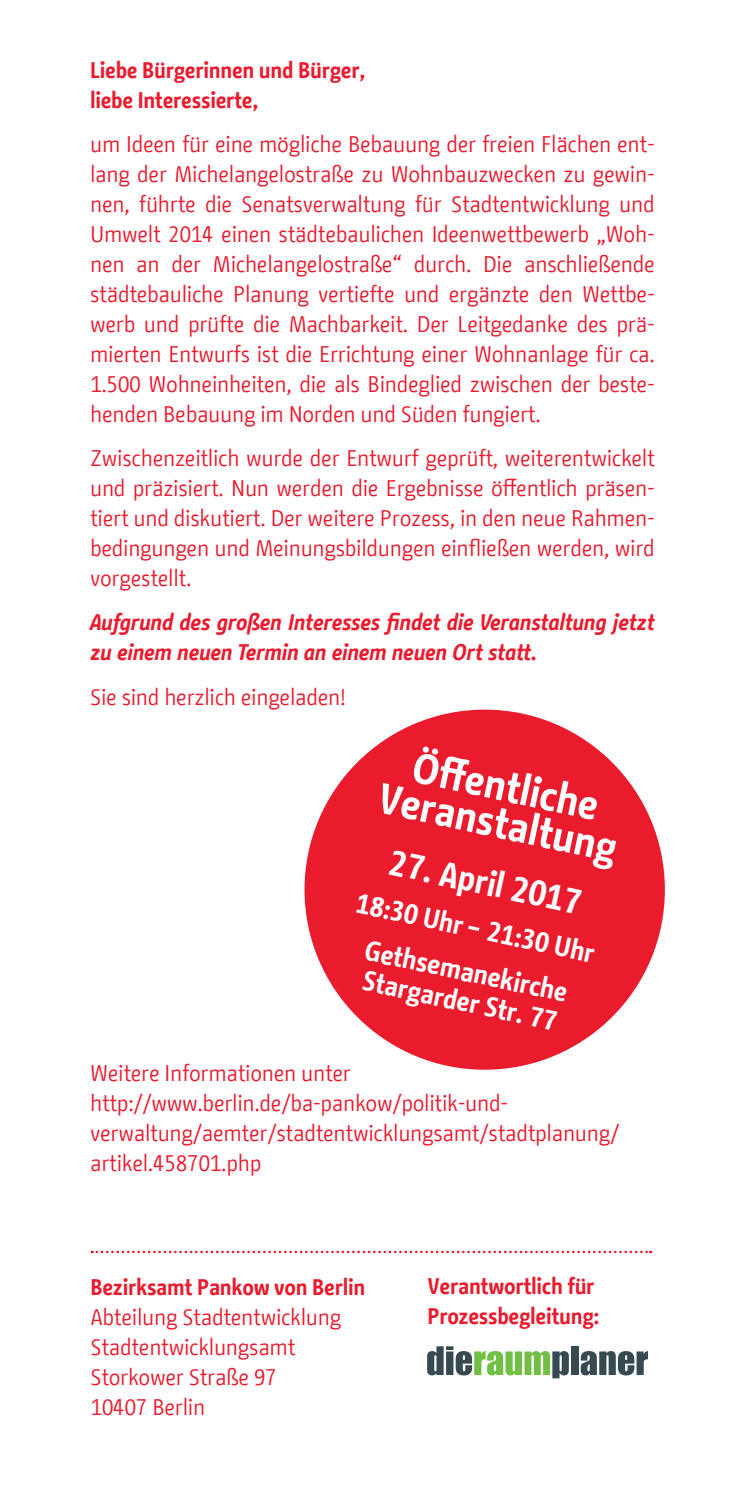
<style>
.page{position:relative;width:745px;height:1489px;background:#fff}
.page>*{position:absolute;margin:0;border:0;box-sizing:border-box;transform-origin:0 0}
.t1{font:700 42.5px "BMF Change";color:#fff}
.t2{font:700 35px "BMF Change";color:#fff}
.t3{font:700 27.5px "BMF Change";color:#fff}
.t4{font:22.5px/30px "BMF Change";letter-spacing:-.015em;color:#eb1b2e;text-align:justify}
.t5{font:700 22.5px/30px "BMF Change";letter-spacing:-.015em;color:#eb1b2e}
.t6{font:italic 700 22.5px/30px "BMF Change";letter-spacing:-.015em;color:#eb1b2e}
</style>
<div class="page">
<svg style="left:427px;top:1346px;width:141px;height:32px"></svg>
<div style="left:571px;top:1346px;width:7px;height:28px;background:#384a51"></div>
<svg style="left:580px;top:1351px;width:67px;height:24px"></svg>
<div style="left:304px;top:709px;width:360px;height:360px;background:#eb1b2e;border-radius:50%"></div>
<svg style="left:92px;top:1250px;width:558px;height:2px"></svg>
<p class="t5" style="left:90px;top:55px;width:276px">Liebe Bürgerinnen und Bürger,</p>
<p class="t5" style="left:90px;top:85px;width:170px">liebe Interessierte,</p>
<p class="t4" style="left:90px;top:129px;width:566px">um Ideen für eine mögliche Bebauung der freien Flächen ent&shy;lang der Michelangelostraße zu Wohnbauzwecken zu gewin&shy;nen, führte die Senatsverwaltung für Stadtentwicklung und Umwelt 2014 einen städtebaulichen Ideenwettbewerb „Woh&shy;nen an der Michelangelostraße“ durch. Die anschließende städtebauliche Planung vertiefte und ergänzte den Wettbe&shy;werb und prüfte die Machbarkeit. Der Leitgedanke des prä&shy;mierten Entwurfs ist die Errichtung einer Wohnanlage für ca.<br>1.500 Wohneinheiten, die als Bindeglied zwischen der beste&shy;henden Bebauung im Norden und Süden fungiert.</p>
<p class="t4" style="left:90px;top:443px;width:566px">Zwischenzeitlich wurde der Entwurf geprüft, weiterentwickelt und präzisiert. Nun werden die Ergebnisse öffentlich präsen&shy;tiert und diskutiert. Der weitere Prozess, in den neue Rahmen&shy;bedingungen und Meinungsbildungen einfließen werden, wird vorgestellt.</p>
<p class="t6" style="left:90px;top:607px;width:566px">Aufgrund des großen Interesses findet die Veranstaltung jetzt zu einem neuen Termin an einem neuen Ort statt.</p>
<p class="t4" style="left:90px;top:681px;width:257px">Sie sind herzlich eingeladen!</p>
<p class="t1" style="left:419px;top:736px;width:191px;rotate:12deg">Öffentliche</p>
<p class="t1" style="left:385px;top:767px;width:245px;rotate:12deg">Veranstaltung</p>
<p class="t2" style="left:394px;top:837px;width:197px;rotate:12deg">27. April 2017</p>
<p class="t3" style="left:360px;top:883px;width:245px;rotate:12deg">18:30 Uhr – 21:30 Uhr</p>
<p class="t3" style="left:369px;top:930px;width:208px;rotate:12deg">Gethsemanekirche</p>
<p class="t3" style="left:367px;top:960px;width:199px;rotate:12deg">Stargarder Str. 77</p>
<p class="t4" style="left:90px;top:1058px;width:262px">Weitere Informationen unter</p>
<p class="t4" style="left:90px;top:1088px;width:530px;text-align:left">http://www.berlin.de/ba-pankow/politik-und&shy;verwaltung/aemter/stadtentwicklungsamt/stadtplanung/ artikel.458701.php</p>
<p class="t5" style="left:90px;top:1272px;width:276px">Bezirksamt Pankow von Berlin</p>
<p class="t4" style="left:90px;top:1302px;width:252px">Abteilung Stadtentwicklung</p>
<p class="t4" style="left:90px;top:1332px;width:206px">Stadtentwicklungsamt</p>
<p class="t4" style="left:90px;top:1362px;width:188px">Storkower Straße 97</p>
<p class="t4" style="left:90px;top:1392px;width:116px">10407 Berlin</p>
<p class="t5" style="left:427px;top:1271px;width:173px">Verantwortlich für<br>Prozessbegleitung:</p>
</div>
